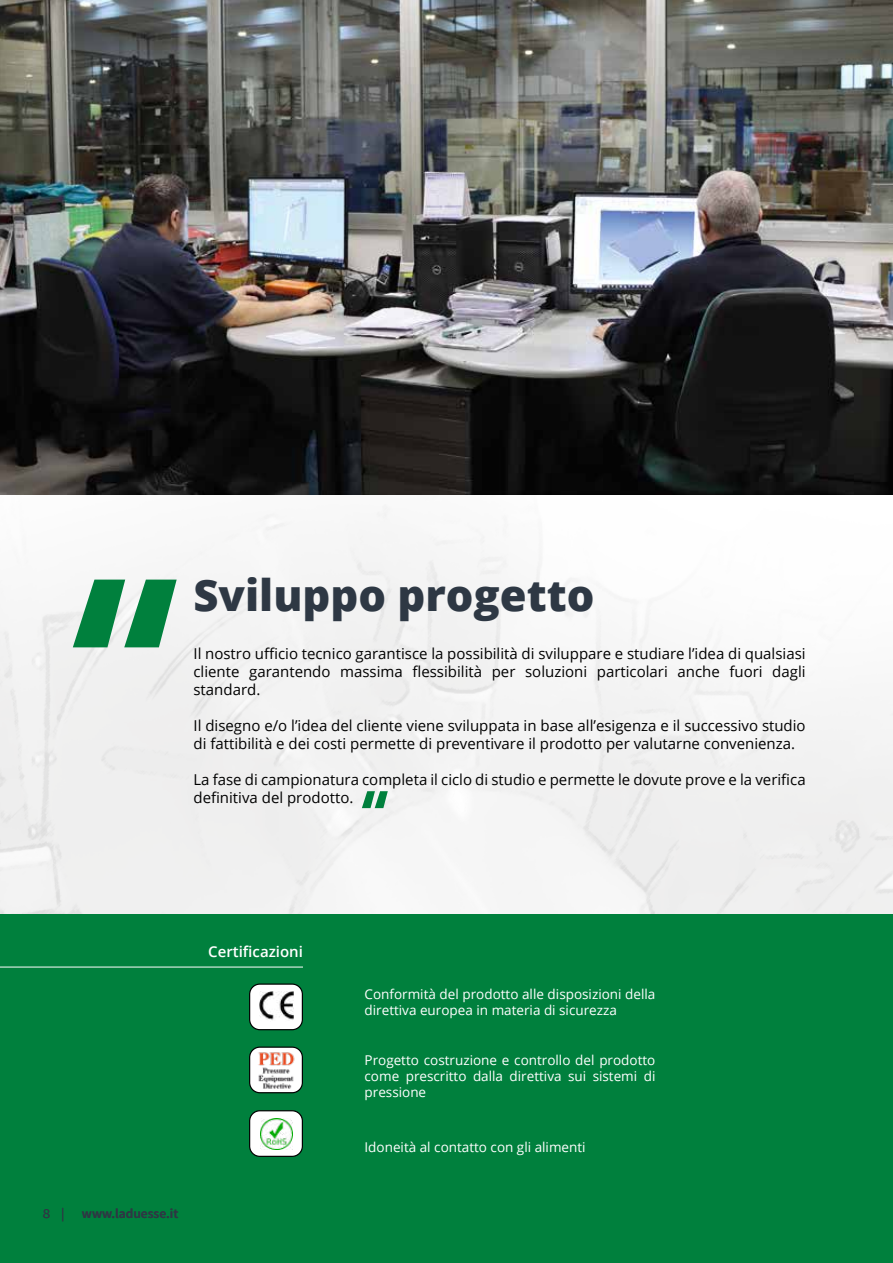
<style>
.page{position:relative;width:893px;height:1263px;background:#fff}
.page>*{position:absolute;margin:0;border:0;box-sizing:border-box;transform-origin:0 0}
.t1{font:800 43.5px "Open Sans";color:#2e3844}
.t2{font:15px/18px "Open Sans";color:#000}
.t3{font:600 15px "Open Sans";color:#fff}
.t4{font:13.5px/16.2px "Open Sans";color:#fff}
.t5{font:600 13.5px "Source Sans Pro";color:#2e3844}
.s1{font-family:"Source Code Pro";font-weight:400}
</style>
<div class="page">
<img style="left:0;top:494px;width:893px;height:420px">
<div style="left:0;top:914px;width:893px;height:349px;background:#00803d"></div>
<img style="left:0;top:0;width:893px;height:494px">
<div style="left:250px;top:984px;width:52px;height:46px;background:#fff;border-radius:10px"></div>
<div style="left:249px;top:983px;width:54px;height:47px;border:1px solid #000;border-radius:10px"></div>
<img style="left:259px;top:992px;width:34px;height:28px">
<div style="left:249px;top:1046px;width:54px;height:47px;border:1px solid #000;border-radius:10px"></div>
<img style="left:249px;top:1049px;width:54px;height:45px">
<div style="left:250px;top:1111px;width:52px;height:45px;background:#fff;border-radius:10px"></div>
<div style="left:249px;top:1110px;width:54px;height:47px;border:1px solid #000;border-radius:10px"></div>
<img style="left:261px;top:1118px;width:31px;height:31px">
<hr style="left:0;top:967px;width:303px;height:1px;background:#fff">
<svg style="left:362px;top:791px;width:26px;height:17px"></svg>
<svg style="left:73px;top:580px;width:104px;height:67px"></svg>
<h1 class="t1" style="left:193px;top:562px;width:403px">Sviluppo progetto</h1>
<p class="t2" style="left:193px;top:644px;width:614px;text-align:justify">Il nostro ufficio tecnico garantisce la possibilità di sviluppare e studiare l’idea di qualsiasi cliente garantendo massima flessibilità per soluzioni particolari anche fuori dagli standard.</p>
<p class="t2" style="left:193px;top:716px;width:614px">Il disegno e/o l’idea del cliente viene sviluppata in base all’esigenza e il successivo studio di fattibilità e dei costi permette di preventivare il prodotto per valutarne convenienza.</p>
<p class="t2" style="left:193px;top:770px;width:614px">La fase di campionatura completa il ciclo di studio e permette le dovute prove e la verifica definitiva del prodotto.</p>
<p class="t3" style="left:208px;top:941px;width:96px">Certificazioni</p>
<p class="t5" style="left:43px;top:1204px;width:137px"><span class="s1">8 |</span> www.laduesse.it</p>
<p class="t4" style="left:365px;top:985px;width:292px">Conformità del prodotto alle disposizioni della direttiva europea in materia di sicurezza</p>
<p class="t4" style="left:365px;top:1051px;width:292px;text-align:justify">Progetto costruzione e controllo del prodotto come prescritto dalla direttiva sui sistemi di pressione</p>
<p class="t4" style="left:365px;top:1139px;width:223px">Idoneità al contatto con gli alimenti</p>
</div>
